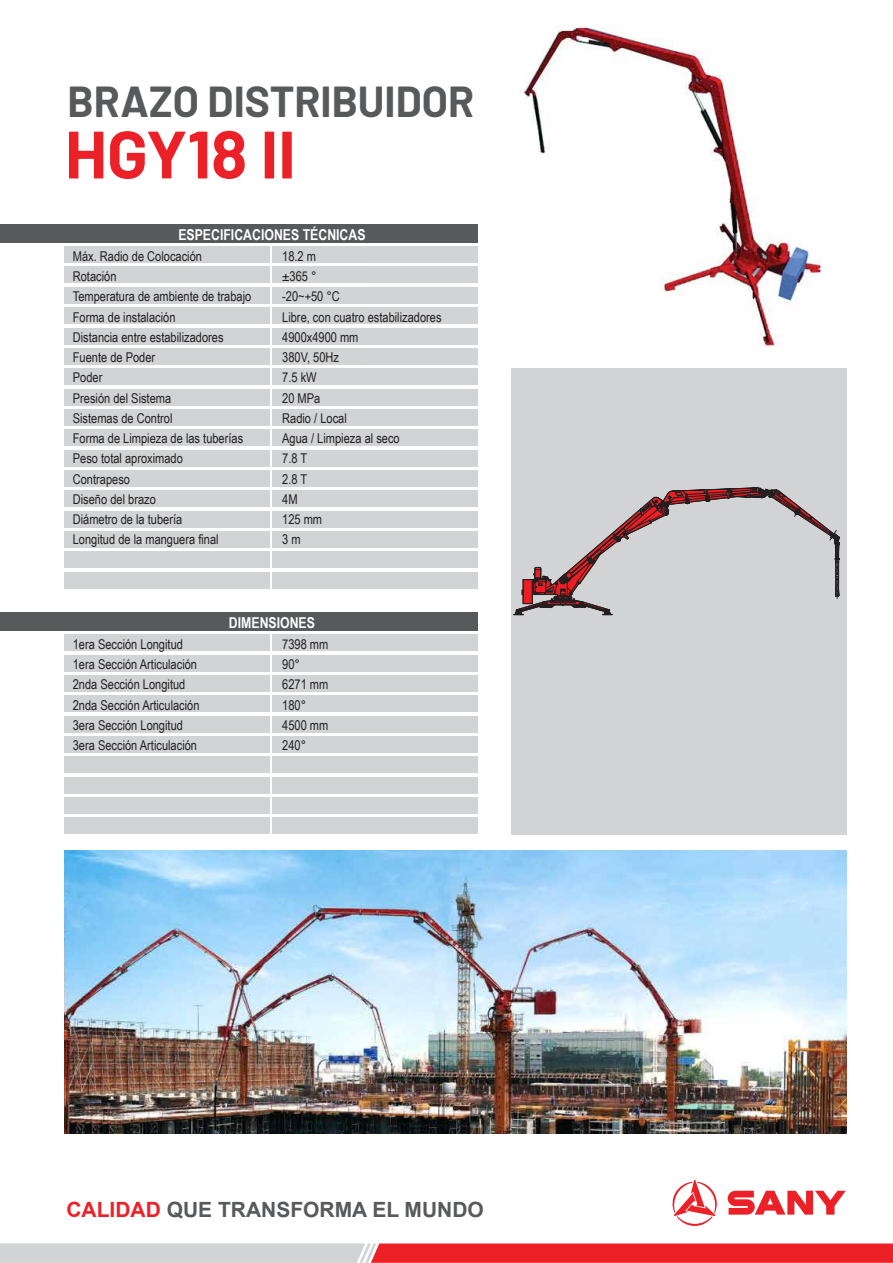
<style>
.page{position:relative;width:893px;height:1263px;background:#fff}
.page>*{position:absolute;margin:0;border:0;box-sizing:border-box;transform-origin:0 0}
.t1{font:700 66.9px "Barlow";color:#eb2127}
.t2{font:700 42.3px "Barlow";color:#58595b}
.t3{font:700 21px "Arial";color:#58595b}
.t4{font:700 15px "Arial Narrow";color:#fff}
.t5{font:13.5px/20.2px "Arial Narrow";color:#231f20}
.s1{color:#eb2127}
</style>
<div class="page">
<img style="left:365px;top:25px;width:482px;height:345px">
<div style="left:0;top:224px;width:478px;height:18px;background:#58595b"></div>
<div style="left:64px;top:246px;width:206px;height:17px;background:#d1d3d4"></div>
<div style="left:64px;top:267px;width:206px;height:16px;background:#d1d3d4"></div>
<div style="left:64px;top:287px;width:206px;height:17px;background:#d1d3d4"></div>
<div style="left:64px;top:307px;width:206px;height:17px;background:#d1d3d4"></div>
<div style="left:64px;top:328px;width:206px;height:16px;background:#d1d3d4"></div>
<div style="left:64px;top:348px;width:206px;height:17px;background:#d1d3d4"></div>
<div style="left:64px;top:368px;width:206px;height:17px;background:#d1d3d4"></div>
<div style="left:64px;top:389px;width:206px;height:16px;background:#d1d3d4"></div>
<div style="left:272px;top:246px;width:206px;height:17px;background:#d1d3d4"></div>
<div style="left:272px;top:267px;width:206px;height:16px;background:#d1d3d4"></div>
<div style="left:272px;top:287px;width:206px;height:17px;background:#d1d3d4"></div>
<div style="left:272px;top:307px;width:206px;height:17px;background:#d1d3d4"></div>
<div style="left:272px;top:328px;width:206px;height:16px;background:#d1d3d4"></div>
<div style="left:272px;top:348px;width:206px;height:17px;background:#d1d3d4"></div>
<div style="left:272px;top:368px;width:206px;height:17px;background:#d1d3d4"></div>
<div style="left:272px;top:389px;width:206px;height:16px;background:#d1d3d4"></div>
<div style="left:64px;top:409px;width:206px;height:17px;background:#d1d3d4"></div>
<div style="left:64px;top:429px;width:206px;height:17px;background:#d1d3d4"></div>
<div style="left:64px;top:450px;width:206px;height:17px;background:#d1d3d4"></div>
<div style="left:64px;top:470px;width:206px;height:17px;background:#d1d3d4"></div>
<div style="left:272px;top:409px;width:206px;height:17px;background:#d1d3d4"></div>
<div style="left:272px;top:429px;width:206px;height:17px;background:#d1d3d4"></div>
<div style="left:272px;top:450px;width:206px;height:17px;background:#d1d3d4"></div>
<div style="left:272px;top:470px;width:206px;height:17px;background:#d1d3d4"></div>
<div style="left:64px;top:490px;width:206px;height:17px;background:#d1d3d4"></div>
<div style="left:272px;top:490px;width:206px;height:17px;background:#d1d3d4"></div>
<div style="left:64px;top:511px;width:206px;height:17px;background:#d1d3d4"></div>
<div style="left:64px;top:531px;width:206px;height:17px;background:#d1d3d4"></div>
<div style="left:64px;top:551px;width:206px;height:17px;background:#d1d3d4"></div>
<div style="left:272px;top:511px;width:206px;height:17px;background:#d1d3d4"></div>
<div style="left:272px;top:531px;width:206px;height:17px;background:#d1d3d4"></div>
<div style="left:272px;top:551px;width:206px;height:17px;background:#d1d3d4"></div>
<div style="left:64px;top:572px;width:206px;height:17px;background:#d1d3d4"></div>
<div style="left:272px;top:572px;width:206px;height:17px;background:#d1d3d4"></div>
<div style="left:0;top:612px;width:478px;height:19px;background:#58595b"></div>
<div style="left:64px;top:634px;width:206px;height:17px;background:#d1d3d4"></div>
<div style="left:64px;top:655px;width:206px;height:16px;background:#d1d3d4"></div>
<div style="left:64px;top:675px;width:206px;height:17px;background:#d1d3d4"></div>
<div style="left:64px;top:695px;width:206px;height:17px;background:#d1d3d4"></div>
<div style="left:64px;top:716px;width:206px;height:16px;background:#d1d3d4"></div>
<div style="left:64px;top:736px;width:206px;height:17px;background:#d1d3d4"></div>
<div style="left:64px;top:756px;width:206px;height:17px;background:#d1d3d4"></div>
<div style="left:64px;top:777px;width:206px;height:17px;background:#d1d3d4"></div>
<div style="left:272px;top:634px;width:206px;height:17px;background:#d1d3d4"></div>
<div style="left:272px;top:655px;width:206px;height:16px;background:#d1d3d4"></div>
<div style="left:272px;top:675px;width:206px;height:17px;background:#d1d3d4"></div>
<div style="left:272px;top:695px;width:206px;height:17px;background:#d1d3d4"></div>
<div style="left:272px;top:716px;width:206px;height:16px;background:#d1d3d4"></div>
<div style="left:272px;top:736px;width:206px;height:17px;background:#d1d3d4"></div>
<div style="left:272px;top:756px;width:206px;height:17px;background:#d1d3d4"></div>
<div style="left:272px;top:777px;width:206px;height:17px;background:#d1d3d4"></div>
<div style="left:64px;top:797px;width:206px;height:17px;background:#d1d3d4"></div>
<div style="left:64px;top:817px;width:206px;height:17px;background:#d1d3d4"></div>
<div style="left:272px;top:797px;width:206px;height:17px;background:#d1d3d4"></div>
<div style="left:272px;top:817px;width:206px;height:17px;background:#d1d3d4"></div>
<img style="left:64px;top:850px;width:782px;height:284px">
<div style="left:511px;top:368px;width:335px;height:466px;background:#d1d3d4"></div>
<svg style="left:672px;top:1180px;width:45px;height:46px"></svg>
<svg style="left:728px;top:1191px;width:118px;height:23px"></svg>
<svg style="left:0;top:1243px;width:893px;height:20px;background:#e17174"></svg>
<svg style="left:513px;top:487px;width:327px;height:128px"></svg>
<h2 class="t2" style="left:67px;top:70px;width:408px">BRAZO DISTRIBUIDOR</h2>
<h1 class="t1" style="left:65px;top:105px;width:232px">HGY18 II</h1>
<p class="t4" style="left:178px;top:223px;width:189px">ESPECIFICACIONES TÉCNICAS</p>
<p class="t5" style="left:73px;top:245px;width:180px">Máx. Radio de Colocación<br>Rotación<br>Temperatura de ambiente de trabajo<br>Forma de instalación<br>Distancia entre estabilizadores<br>Fuente de Poder<br>Poder<br>Presión del Sistema<br>Sistemas de Control<br>Forma de Limpieza de las tuberías<br>Peso total aproximado<br>Contrapeso<br>Diseño del brazo<br>Diámetro de la tubería<br>Longitud de la manguera final</p>
<p class="t5" style="left:282px;top:245px;width:161px">18.2 m<br>±365 °<br>-20~+50 °C<br>Libre, con cuatro estabilizadores<br>4900x4900 mm<br>380V, 50Hz<br>7.5 kW<br>20 MPa<br>Radio / Local<br>Agua / Limpieza al seco<br>7.8 T<br>2.8 T<br>4M<br>125 mm<br>3 m</p>
<p class="t4" style="left:229px;top:611px;width:88px">DIMENSIONES</p>
<p class="t5" style="left:73px;top:633px;width:128px">1era Sección Longitud<br>1era Sección Articulación<br>2nda Sección Longitud<br>2nda Sección Articulación<br>3era Sección Longitud<br>3era Sección Articulación</p>
<p class="t5" style="left:282px;top:633px;width:48px">7398 mm<br>90°<br>6271 mm<br>180°<br>4500 mm<br>240°</p>
<h3 class="t3" style="left:66px;top:1195px;width:419px"><span class="s1">CALIDAD</span> QUE TRANSFORMA EL MUNDO</h3>
</div>
